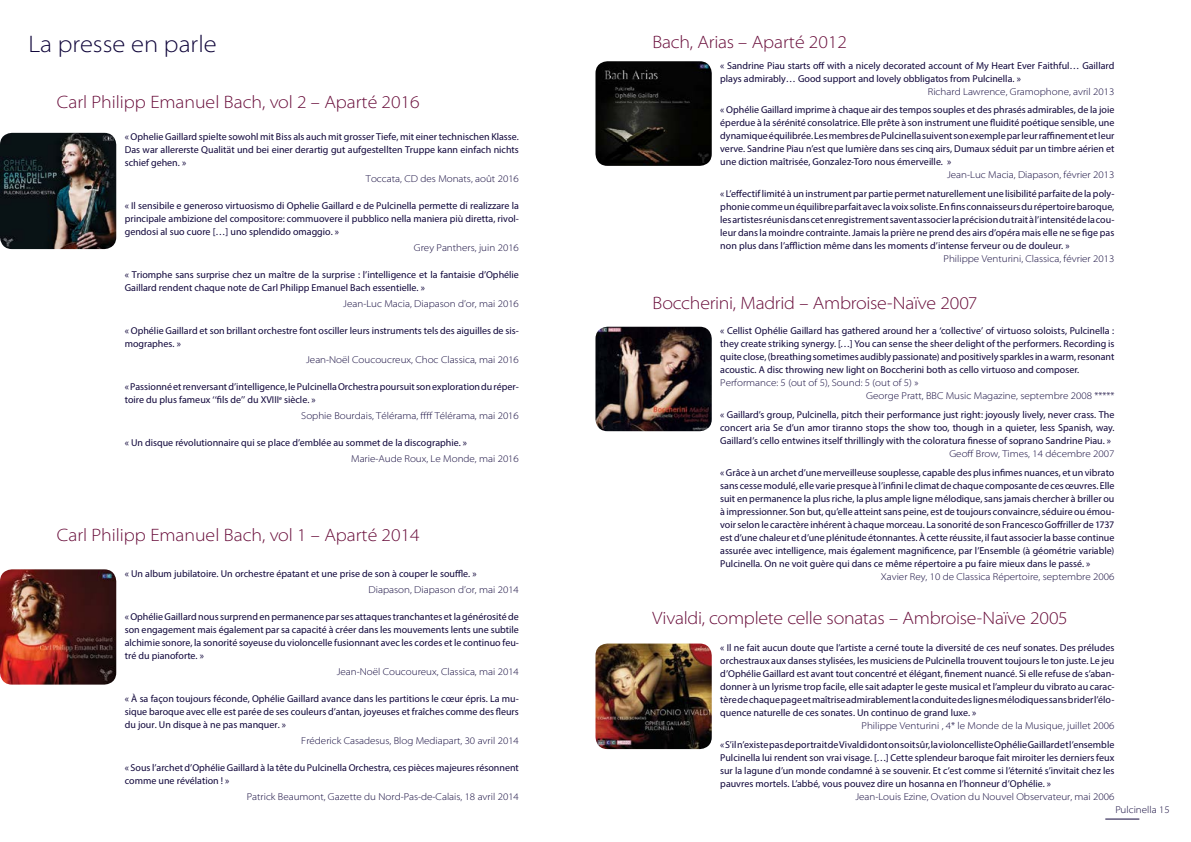
<style>
.page{position:relative;width:1191px;height:842px;background:#fff}
.page>*{position:absolute;margin:0;border:0;box-sizing:border-box;transform-origin:0 0}
.t1{font:300 semi-expanded 24px "Myriad Pro";color:#0f053a}
.t2{font:300 semi-expanded 18px "Myriad Pro";color:#660937}
.t3{font:10px/13px "Myriad Pro";color:#0f053a;text-align:justify}
.t4{font:300 semi-expanded 10px/13px "Myriad Pro";color:#0f053a}
</style>
<div class="page">
<hr style="left:1105px;top:819px;width:34px;height:1px;background:#0f053a">
<img style="left:0;top:569px;width:116px;height:116px">
<img style="left:0;top:133px;width:116px;height:116px">
<img style="left:595px;top:327px;width:116px;height:104px">
<img style="left:595px;top:643px;width:116px;height:106px">
<img style="left:595px;top:61px;width:116px;height:105px">
<h1 class="t1" style="left:28px;top:29px;width:190px">La presse en parle</h1>
<h2 class="t2" style="left:57px;top:91px;width:364px">carl philipp emanuel bach, vol 2 – aparté 2016</h2>
<p class="t3" style="left:125px;top:130px;width:396px">« Ophelie Gaillard spielte sowohl mit Biss als auch mit grosser Tiefe, mit einer technischen Klasse.<br>Das war allererste Qualität und bei einer derartig gut aufgestellten Truppe kann einfach nichts schief gehen. »</p>
<p class="t4" style="left:366px;top:172px;width:154px">Toccata, CD des Monats, août 2016</p>
<p class="t3" style="left:125px;top:199px;width:396px">« Il sensibile e generoso virtuosismo di Ophelie Gaillard e de Pulcinella permette di realizzare la principale ambizione del compositore: commuovere il pubblico nella maniera più diretta, rivol&shy;gendosi al suo cuore […] uno splendido omaggio. »</p>
<p class="t4" style="left:414px;top:241px;width:107px">Grey Panthers, juin 2016</p>
<p class="t3" style="left:125px;top:268px;width:396px">« Triomphe sans surprise chez un maître de la surprise : l’intelligence et la fantaisie d’Ophélie<br>Gaillard rendent chaque note de Carl Philipp Emanuel Bach essentielle. »</p>
<p class="t4" style="left:343px;top:297px;width:177px">Jean-Luc Macia, Diapason d’or, mai 2016</p>
<p class="t3" style="left:125px;top:324px;width:395px">« Ophélie Gaillard et son brillant orchestre font osciller leurs instruments tels des aiguilles de sis&shy;mographes. »</p>
<p class="t4" style="left:306px;top:353px;width:214px">Jean-Noël Coucoucreux, Choc Classica, mai 2016</p>
<p class="t3" style="left:125px;top:380px;width:395px">« Passionné et renversant d’intelligence, le Pulcinella Orchestra poursuit son exploration du réper&shy;toire du plus fameux ‘‘fils de’’ du XVIII<sup>e</sup> siècle. »</p>
<p class="t4" style="left:301px;top:409px;width:219px">Sophie Bourdais, Télérama, ffff Télérama, mai 2016</p>
<p class="t3" style="left:125px;top:436px;width:344px">« Un disque révolutionnaire qui se place d’emblée au sommet de la discographie. »</p>
<p class="t4" style="left:351px;top:452px;width:169px">Marie-Aude Roux, Le Monde, mai 2016</p>
<h2 class="t2" style="left:57px;top:524px;width:364px">carl philipp emanuel bach, vol 1 – aparté 2014</h2>
<p class="t3" style="left:125px;top:567px;width:353px">« Un album jubilatoire. Un orchestre épatant et une prise de son à couper le souffle. »</p>
<p class="t4" style="left:369px;top:583px;width:152px">Diapason, Diapason d’or, mai 2014</p>
<p class="t3" style="left:125px;top:610px;width:396px">« Ophélie Gaillard nous surprend en permanence par ses attaques tranchantes et la générosité de son engagement mais également par sa capacité à créer dans les mouvements lents une subtile alchimie sonore, la sonorité soyeuse du violoncelle fusionnant avec les cordes et le continuo feu&shy;tré du pianoforte. »</p>
<p class="t4" style="left:337px;top:665px;width:184px">Jean-Noël Coucoureux, Classica, mai 2014</p>
<p class="t3" style="left:125px;top:692px;width:395px">« À sa façon toujours féconde, Ophélie Gaillard avance dans les partitions le cœur épris. La mu&shy;sique baroque avec elle est parée de ses couleurs d’antan, joyeuses et fraîches comme des fleurs du jour. Un disque à ne pas manquer. »</p>
<p class="t4" style="left:301px;top:734px;width:219px">Fréderick Casadesus, Blog Mediapart, 30 avril 2014</p>
<p class="t3" style="left:125px;top:761px;width:396px">« Sous l’archet d’Ophélie Gaillard à la tête du Pulcinella Orchestra, ces pièces majeures résonnent comme une révélation ! »</p>
<p class="t4" style="left:247px;top:790px;width:274px">Patrick Beaumont, Gazette du Nord-Pas-de-Calais, 18 avril 2014</p>
<h2 class="t2" style="left:652px;top:31px;width:196px">bach, arias – aparté 2012</h2>
<p class="t3" style="left:720px;top:59px;width:396px">« Sandrine Piau starts off with a nicely decorated account of My Heart Ever Faithful… Gaillard plays admirably… Good support and lovely obbligatos from Pulcinella. »</p>
<p class="t4" style="left:928px;top:85px;width:188px">Richard Lawrence, Gramophone, avril 2013</p>
<p class="t3" style="left:720px;top:103px;width:396px">« Ophélie Gaillard imprime à chaque air des tempos souples et des phrasés admirables, de la joie éperdue à la sérénité consolatrice. Elle prête à son instrument une fluidité poétique sensible, une dynamique équilibrée. Les membres de Pulcinella suivent son exemple par leur raffinement et leur verve. Sandrine Piau n’est que lumière dans ses cinq airs, Dumaux séduit par un timbre aérien et une diction maîtrisée, Gonzalez-Toro nous émerveille. »</p>
<p class="t4" style="left:947px;top:168px;width:169px">Jean-Luc Macia, Diapason, février 2013</p>
<p class="t3" style="left:720px;top:187px;width:396px">« L’effectif limité à un instrument par partie permet naturellement une lisibilité parfaite de la poly&shy;phonie comme un équilibre parfait avec la voix soliste. En fins connaisseurs du répertoire baroque, les artistes réunis dans cet enregistrement savent associer la précision du trait à l’intensité de la cou&shy;leur dans la moindre contrainte. Jamais la prière ne prend des airs d’opéra mais elle ne se fige pas non plus dans l’affliction même dans les moments d’intense ferveur ou de douleur. »</p>
<p class="t4" style="left:943px;top:252px;width:172px">Philippe Venturini, Classica, février 2013</p>
<h2 class="t2" style="left:652px;top:292px;width:326px">boccherini, madrid – ambroise-naïve 2007</h2>
<p class="t3" style="left:720px;top:324px;width:396px">« Cellist Ophélie Gaillard has gathered around her a ‘collective’ of virtuoso soloists, Pulcinella : they create striking synergy. […] You can sense the sheer delight of the performers. Recording is quite close, (breathing sometimes audibly passionate) and positively sparkles in a warm, resonant acoustic. A disc throwing new light on Boccherini both as cello virtuoso and composer.</p>
<p class="t4" style="left:866px;top:376px;width:250px;text-indent:-146px">Performance: 5 (out of 5), Sound: 5 (out of 5) »<br>George Pratt, BBC Music Magazine, septembre 2008 *****</p>
<p class="t3" style="left:720px;top:408px;width:396px">« Gaillard’s group, Pulcinella, pitch their performance just right: joyously lively, never crass. The concert aria Se d’un amor tiranno stops the show too, though in a quieter, less Spanish, way.<br>Gaillard’s cello entwines itself thrillingly with the coloratura finesse of soprano Sandrine Piau. »</p>
<p class="t4" style="left:949px;top:447px;width:167px">Geoff Brow, Times, 14 décembre 2007</p>
<p class="t3" style="left:720px;top:466px;width:396px">« Grâce à un archet d’une merveilleuse souplesse, capable des plus infimes nuances, et un vibrato sans cesse modulé, elle varie presque à l’infini le climat de chaque composante de ces œuvres. Elle suit en permanence la plus riche, la plus ample ligne mélodique, sans jamais chercher à briller ou à impressionner. Son but, qu’elle atteint sans peine, est de toujours convaincre, séduire ou émou&shy;voir selon le caractère inhérent à chaque morceau. La sonorité de son Francesco Goffriller de 1737 est d’une chaleur et d’une plénitude étonnantes. À cette réussite, il faut associer la basse continue assurée avec intelligence, mais également magnificence, par l’Ensemble (à géométrie variable)<br>Pulcinella. On ne voit guère qui dans ce même répertoire a pu faire mieux dans le passé. »</p>
<p class="t4" style="left:880px;top:570px;width:235px">Xavier Rey, 10 de Classica Répertoire, septembre 2006</p>
<h2 class="t2" style="left:652px;top:607px;width:417px">vivaldi, complete celle sonatas – ambroise-n aïve 2005</h2>
<p class="t3" style="left:720px;top:641px;width:396px">« Il ne fait aucun doute que l’artiste a cerné toute la diversité de ces neuf sonates. Des préludes orchestraux aux danses stylisées, les musiciens de Pulcinella trouvent toujours le ton juste. Le jeu d’Ophélie Gaillard est avant tout concentré et élégant, finement nuancé. Si elle refuse de s’aban&shy;donner à un lyrisme trop facile, elle sait adapter le geste musical et l’ampleur du vibrato au carac&shy;tère de chaque page et maîtrise admirablement la conduite des lignes mélodiques sans brider l’élo&shy;quence naturelle de ces sonates. Un continuo de grand luxe. »</p>
<p class="t4" style="left:861px;top:719px;width:254px">Philippe Venturini , 4* le Monde de la Musique, juillet 2006</p>
<p class="t3" style="left:720px;top:738px;width:396px">« S’il n’existe pas de portrait de Vivaldi dont on soit sûr, la violoncelliste Ophélie Gaillard et l’ensemble Pulcinella lui rendent son vrai visage. […] Cette splendeur baroque fait miroiter les derniers feux sur la lagune d’un monde condamné à se souvenir. Et c’est comme si l’éternité s’invitait chez les pauvres mortels. L’abbé, vous pouvez dire un hosanna en l’honneur d’Ophélie. »</p>
<p class="t4" style="left:855px;top:790px;width:260px">Jean-Louis Ezine, Ovation du Nouvel Observateur, mai 2006</p>
<p class="t4" style="left:1115px;top:803px;width:56px">Pulcinella 15</p>
</div>
